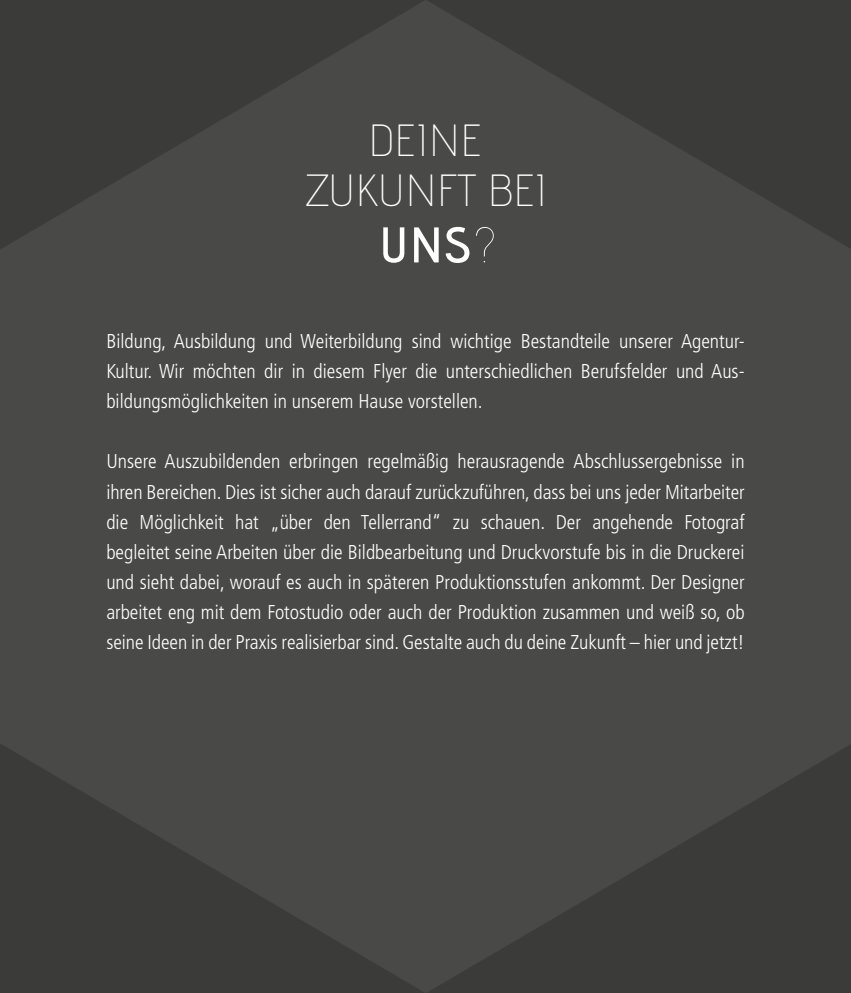
<style>
.page{position:relative;width:851px;height:993px;background:#fff}
.page>*{position:absolute;margin:0;border:0;box-sizing:border-box;transform-origin:0 0}
.t1{font:50px "advent Bd 2";color:#fff}
.t2{font:45px/50px "advent Lt 2";letter-spacing:.025em;color:#fff;text-align:center}
.t3{font:300 condensed 20px/30px "Frutiger";color:#fff;text-align:justify}
.s1{font-family:"advent Lt 3"}
</style>
<div class="page">
<div style="left:0;top:0;width:850px;height:992px;background:#494948"></div>
<svg style="left:0;top:744px;width:423px;height:248px;fill:#3b3b3a"></svg>
<svg style="left:429px;top:745px;width:421px;height:247px;fill:#3c3c3b"></svg>
<svg style="left:0;top:0;width:424px;height:249px;fill:#3b3b3a"></svg>
<svg style="left:427px;top:0;width:423px;height:248px;fill:#3f3f3e"></svg>
<h2 class="t2" style="left:305px;top:114px;width:243px">DEINE<br>ZUKUNFT BEI</h2>
<h1 class="t1" style="left:379px;top:214px;width:119px">UNS<span class="s1">?</span></h1>
<p class="t3" style="left:106px;top:326px;width:639px">Bildung, Ausbildung und Weiterbildung sind wichtige Bestandteile unserer Agentur-Kultur. Wir möchten dir in diesem Flyer die unterschiedlichen Berufsfelder und Aus&shy;bildungsmöglichkeiten in unserem Hause vorstellen.</p>
<p class="t3" style="left:106px;top:446px;width:639px">Unsere Auszubildenden erbringen regelmäßig herausragende Abschlussergebnisse in ihren Bereichen. Dies ist sicher auch darauf zurückzuführen, dass bei uns jeder Mitarbeiter die Möglichkeit hat „über den Tellerrand“ zu schauen. Der angehende Fotograf begleitet seine Arbeiten über die Bildbearbeitung und Druckvorstufe bis in die Druckerei und sieht dabei, worauf es auch in späteren Produktionsstufen ankommt. Der Designer arbeitet eng mit dem Fotostudio oder auch der Produktion zusammen und weiß so, ob seine Ideen in der Praxis realisierbar sind. Gestalte auch du deine Zukunft – hier und jetzt!</p>
</div>
